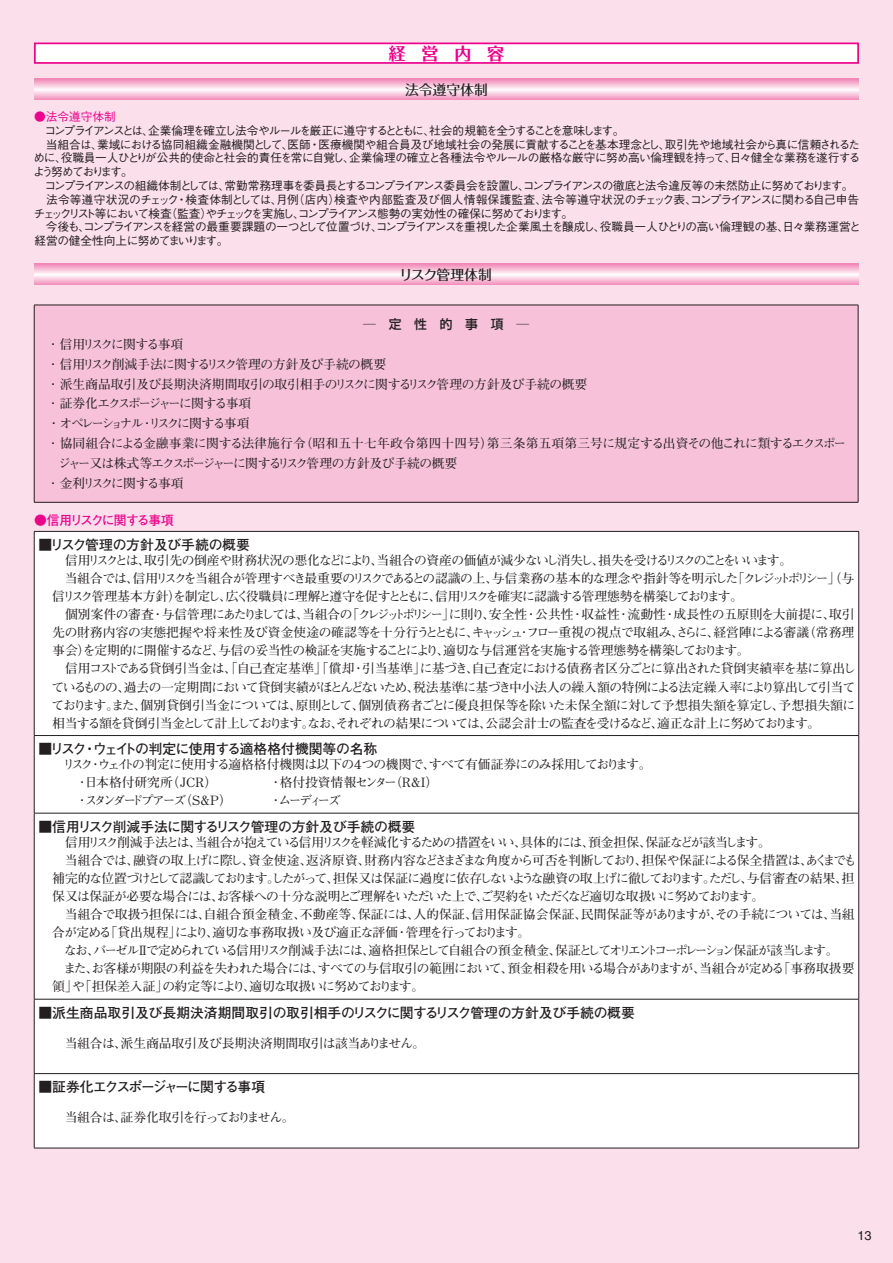
<style>
.page{position:relative;width:893px;height:1263px;background:#fbdfeb}
.page>*{position:absolute;margin:0;border:0;box-sizing:border-box;transform-origin:0 0}
.t1{font:700 16.95px "Folk Pro";color:#ed028c}
.t2{font:700 13.8px "Futo Go B101 Pro";letter-spacing:-.02em;color:#231f20}
.t3{font:700 13.8px "Futo Go B101 Pro";letter-spacing:-.11em;color:#231f20}
.t4{font:500 13.8px "Folk Pro";letter-spacing:-.025em;color:#231f20}
.t5{font:500 13.8px "Folk Pro";color:#231f20}
.t6{font:700 12.75px/18.1px "Futo Min A101 Pro";letter-spacing:-.055em;color:#231f20}
.t7{font:700 12.75px "Futo Min A101 Pro";letter-spacing:.01em;color:#231f20}
.t8{font:700 12.75px "Futo Min A101 Pro";letter-spacing:-.02em;color:#231f20}
.t9{font:700 12.75px "Futo Min A101 Pro";letter-spacing:-.01em;color:#231f20}
.t10{font:700 12.75px "Futo Min A101 Pro";letter-spacing:-.035em;color:#231f20}
.t11{font:700 12.75px "Futo Min A101 Pro";letter-spacing:-.125em;color:#231f20}
.t12{font:700 12.75px "Futo Min A101 Pro";letter-spacing:-.08em;color:#231f20}
.t13{font:700 12.75px "Futo Min A101 Pro";letter-spacing:-.185em;color:#231f20}
.t14{font:700 12.75px "Futo Min A101 Pro";letter-spacing:-.14em;color:#231f20}
.t15{font:700 12.75px "Futo Min A101 Pro";color:#231f20}
.t16{font:700 12.75px "Futo Min A101 Pro";letter-spacing:-.23em;color:#231f20}
.t17{font:500 12.75px "Shin Go Pro";color:#231f20}
.t18{font:700 12.75px "Futo Go B101 Pro";letter-spacing:-.125em;color:#ed028c}
.t19{font:12.75px "Helvetica";color:#231f20}
.t20{font:500 11.7px "Gothic BBB Pro";letter-spacing:-.065em;color:#231f20}
.t21{font:500 11.7px "Gothic BBB Pro";letter-spacing:-.115em;color:#231f20}
.t22{font:500 11.7px "Gothic BBB Pro";letter-spacing:-.025em;color:#231f20}
.t23{font:500 11.7px "Gothic BBB Pro";letter-spacing:-.01em;color:#231f20}
.t24{font:500 11.7px "Gothic BBB Pro";letter-spacing:-.13em;color:#231f20}
.t25{font:500 11.7px "Gothic BBB Pro";letter-spacing:-.045em;color:#231f20}
.t26{font:500 11.7px "Gothic BBB Pro";letter-spacing:-.175em;color:#231f20}
.t27{font:500 11.7px "Gothic BBB Pro";color:#ed028c}
</style>
<div class="page">
<div style="left:35px;top:43px;width:823px;height:20px;background:#fff"></div>
<div style="left:34px;top:43px;width:825px;height:21px;border:2px solid #ed028c"></div>
<svg style="left:34px;top:79px;width:825px;height:21px"></svg>
<svg style="left:34px;top:264px;width:825px;height:21px"></svg>
<div style="left:34px;top:305px;width:824px;height:197px;background:#f7c1d9"></div>
<hr style="left:34px;top:305px;width:824px;height:1px;background:#231f20">
<hr style="left:34px;top:305px;width:1px;height:197px;background:#231f20">
<hr style="left:858px;top:305px;width:1px;height:197px;background:#231f20">
<hr style="left:34px;top:502px;width:824px;height:1px;background:#231f20">
<div style="left:35px;top:532px;width:823px;height:616px;background:#fff"></div>
<hr style="left:858px;top:532px;width:1px;height:203px;background:#231f20">
<hr style="left:858px;top:736px;width:1px;height:77px;background:#231f20">
<hr style="left:858px;top:813px;width:1px;height:186px;background:#231f20">
<hr style="left:858px;top:999px;width:1px;height:74px;background:#231f20">
<hr style="left:858px;top:1074px;width:1px;height:74px;background:#231f20">
<hr style="left:34px;top:813px;width:825px;height:1px;background:#231f20">
<hr style="left:34px;top:999px;width:825px;height:1px;background:#231f20">
<hr style="left:34px;top:1073px;width:825px;height:1px;background:#231f20">
<hr style="left:34px;top:531px;width:825px;height:1px;background:#231f20">
<hr style="left:34px;top:532px;width:1px;height:203px;background:#231f20">
<hr style="left:34px;top:735px;width:825px;height:1px;background:#231f20">
<hr style="left:34px;top:736px;width:1px;height:77px;background:#231f20">
<hr style="left:34px;top:813px;width:1px;height:186px;background:#231f20">
<hr style="left:34px;top:999px;width:1px;height:74px;background:#231f20">
<hr style="left:34px;top:1074px;width:1px;height:74px;background:#231f20">
<hr style="left:34px;top:1148px;width:825px;height:1px;background:#231f20">
<h1 class="t1" style="left:389px;top:39px;width:117px">経営内容</h1>
<p class="t5" style="left:405px;top:78px;width:84px">法令遵守体制</p>
<p class="t27" style="left:34px;top:107px;width:83px">●法令遵守体制</p>
<p class="t24" style="left:44px;top:121px;width:581px">コンプライアンスとは、企業倫理を確立し法令やルールを厳正に遵守するとともに、社会的規範を全うすることを意味します。</p>
<p class="t22" style="left:46px;top:135px;width:816px">当組合は、業域における協同組織金融機関として、医師・医療機関や組合員及び地域社会の発展に貢献することを基本理念とし、取引先や地域社会から真に信頼されるた</p>
<p class="t20" style="left:34px;top:149px;width:828px">めに、役職員一人ひとりが公共的使命と社会的責任を常に自覚し、企業倫理の確立と各種法令やルールの厳格な厳守に努め高い倫理観を持って、日々健全な業務を遂行する</p>
<p class="t26" style="left:33px;top:162px;width:101px">よう努めております。</p>
<p class="t21" style="left:45px;top:176px;width:810px">コンプライアンスの組織体制としては、常勤常務理事を委員長とするコンプライアンス委員会を設置し、コンプライアンスの徹底と法令違反等の未然防止に努めております。</p>
<p class="t23" style="left:46px;top:190px;width:815px">法令等遵守状況のチェック・検査体制としては、月例（店内）検査や内部監査及び個人情報保護監査、法令等遵守状況のチェック表、コンプライアンスに関わる自己申告</p>
<p class="t21" style="left:33px;top:204px;width:541px">チェックリスト等において検査（監査）やチェックを実施し、コンプライアンス態勢の実効性の確保に努めております。</p>
<p class="t20" style="left:46px;top:218px;width:817px">今後も、コンプライアンスを経営の最重要課題の一つとして位置づけ、コンプライアンスを重視した企業風土を醸成し、役職員一人ひとりの高い倫理観の基、日々業務運営と</p>
<p class="t25" style="left:34px;top:231px;width:196px">経営の健全性向上に努めてまいります。</p>
<p class="t4" style="left:399px;top:263px;width:94px">リスク管理体制</p>
<p class="t17" style="left:363px;top:314px;width:167px">─　定　性　的　事　項　─</p>
<p class="t11" style="left:47px;top:334px;width:138px">・信用リスクに関する事項</p>
<p class="t10" style="left:47px;top:354px;width:341px">・信用リスク削減手法に関するリスク管理の方針及び手続の概要</p>
<p class="t8" style="left:47px;top:374px;width:542px">・派生商品取引及び長期決済期間取引の取引相手のリスクに関するリスク管理の方針及び手続の概要</p>
<p class="t14" style="left:47px;top:394px;width:206px">・証券化エクスポージャーに関する事項</p>
<p class="t13" style="left:47px;top:414px;width:204px">・オペレーショナル・リスクに関する事項</p>
<p class="t7" style="left:47px;top:433px;width:801px">・協同組合による金融事業に関する法律施行令（昭和五十七年政令第四十四号）第三条第五項第三号に規定する出資その他これに類するエクスポー</p>
<p class="t6" style="left:58px;top:453px;width:400px">ジャー又は株式等エクスポージャーに関するリスク管理の方針及び手続の概要</p>
<p class="t11" style="left:47px;top:473px;width:138px">・金利リスクに関する事項</p>
<p class="t18" style="left:34px;top:510px;width:141px">●信用リスクに関する事項</p>
<p class="t2" style="left:38px;top:534px;width:213px">■リスク管理の方針及び手続の概要</p>
<p class="t6" style="left:52px;top:549px;width:806px">　信用リスクとは、取引先の倒産や財務状況の悪化などにより、当組合の資産の価値が減少ないし消失し、損失を受けるリスクのことをいいます。<br>　当組合では、信用リスクを当組合が管理すべき最重要のリスクであるとの認識の上、与信業務の基本的な理念や指針等を明示した「クレジットポリシー」（与信リスク管理基本方針）を制定し、広く役職員に理解と遵守を促すとともに、信用リスクを確実に認識する管理態勢を構築しております。<br>　個別案件の審査・与信管理にあたりましては、当組合の「クレジットポリシー」に則り、安全性・公共性・収益性・流動性・成長性の五原則を大前提に、取引先の財務内容の実態把握や将来性及び資金使途の確認等を十分行うとともに、キャッシュ・フロー重視の視点で取組み、さらに、経営陣による審議（常務理事会）を定期的に開催するなど、与信の妥当性の検証を実施することにより、適切な与信運営を実施する管理態勢を構築しております。<br>　信用コストである貸倒引当金は、「自己査定基準」「償却・引当基準」に基づき、自己査定における債務者区分ごとに算出された貸倒実績率を基に算出しているものの、過去の一定期間において貸倒実績がほとんどないため、税法基準に基づき中小法人の繰入額の特例による法定繰入率により算出して引当てております。また、個別貸倒引当金については、原則として、個別債務者ごとに優良担保等を除いた未保全額に対して予想損失額を算定し、予想損失額に相当する額を貸倒引当金として計上しております。なお、それぞれの結果については、公認会計士の監査を受けるなど、適正な計上に努めております。</p>
<p class="t2" style="left:38px;top:738px;width:340px">■リスク・ウェイトの判定に使用する適格格付機関等の名称</p>
<p class="t6" style="left:76px;top:754px;width:577px;text-indent:-24px">　リスク・ウェイトの判定に使用する適格格付機関は以下の４つの機関で、すべて有価証券にのみ採用しております。・日本格付研究所（ＪＣＲ）</p>
<p class="t15" style="left:269px;top:772px;width:170px">・格付投資情報センター（Ｒ＆Ｉ）</p>
<p class="t16" style="left:76px;top:790px;width:158px">・スタンダードプアーズ（Ｓ＆Ｐ）</p>
<p class="t6" style="left:269px;top:790px;width:73px">・ムーディーズ</p>
<p class="t2" style="left:38px;top:815px;width:378px">■信用リスク削減手法に関するリスク管理の方針及び手続の概要</p>
<p class="t6" style="left:52px;top:831px;width:806px">　信用リスク削減手法とは、当組合が抱えている信用リスクを軽減化するための措置をいい、具体的には、預金担保、保証などが該当します。<br>　当組合では、融資の取上げに際し、資金使途、返済原資、財務内容などさまざまな角度から可否を判断しており、担保や保証による保全措置は、あくまでも補完的な位置づけとして認識しております。したがって、担保又は保証に過度に依存しないような融資の取上げに徹しております。ただし、与信審査の結果、担保又は保証が必要な場合には、お客様への十分な説明とご理解をいただいた上で、ご契約をいただくなど適切な取扱いに努めております。<br>　当組合で取扱う担保には、自組合預金積金、不動産等、保証には、人的保証、信用保証協会保証、民間保証等がありますが、その手続については、当組合が定める「貸出規程」により、適切な事務取扱い及び適正な評価・管理を行っております。<br>　なお、バーゼルⅡで定められている信用リスク削減手法には、適格担保として自組合の預金積金、保証としてオリエントコーポレーション保証が該当します。<br>　また、お客様が期限の利益を失われた場合には、すべての与信取引の範囲において、預金相殺を用いる場合がありますが、当組合が定める「事務取扱要領」や「担保差入証」の約定等により、適切な取扱いに努めております。</p>
<p class="t2" style="left:38px;top:1001px;width:598px">■派生商品取引及び長期決済期間取引の取引相手のリスクに関するリスク管理の方針及び手続の概要</p>
<p class="t9" style="left:52px;top:1033px;width:374px">　当組合は、派生商品取引及び長期決済期間取引は該当ありません。</p>
<p class="t3" style="left:38px;top:1076px;width:228px">■証券化エクスポージャーに関する事項</p>
<p class="t12" style="left:52px;top:1107px;width:244px">　当組合は、証券化取引を行っておりません。</p>
<p class="t19" style="left:857px;top:1228px;width:16px">13</p>
</div>
